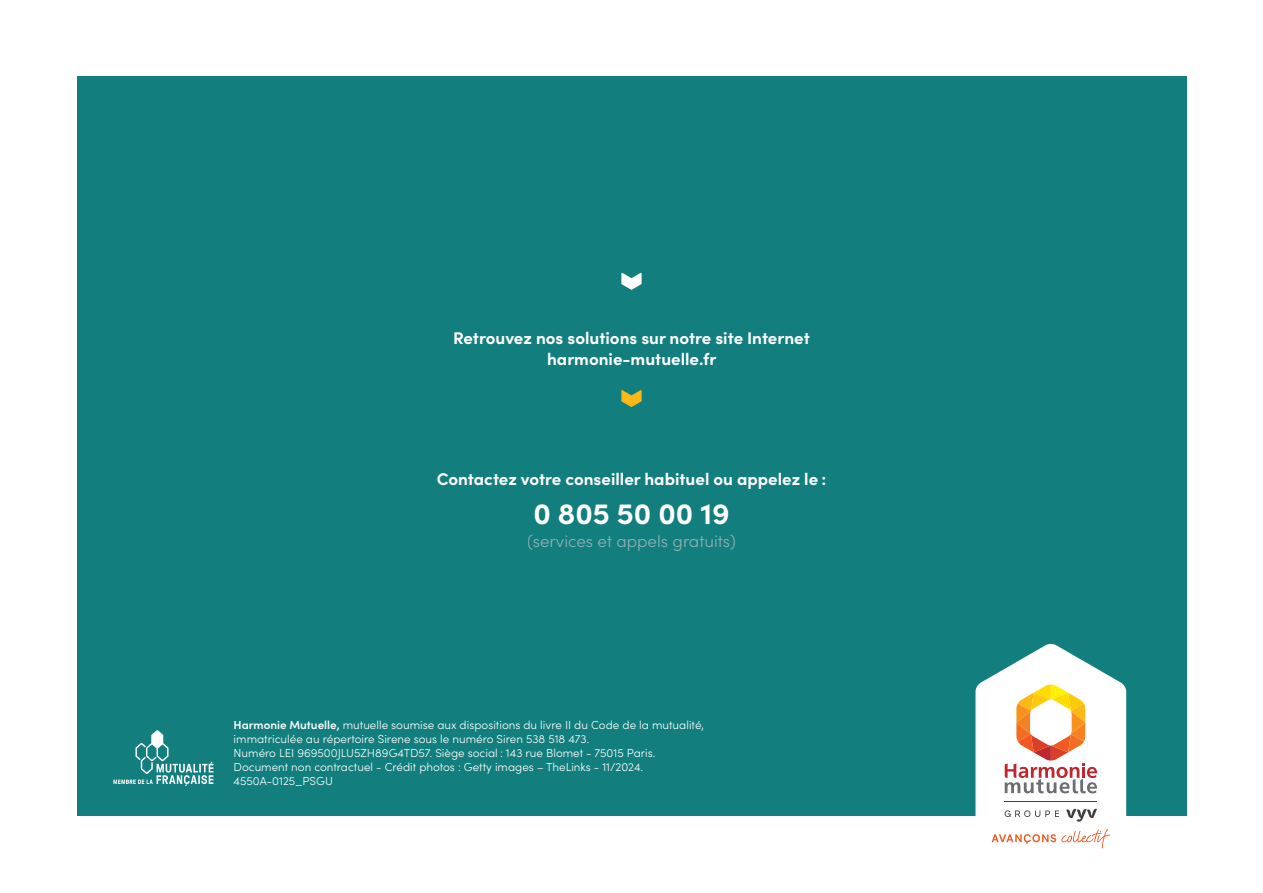
<style>
.page{position:relative;width:1263px;height:893px;background:#fff}
.page>*{position:absolute;margin:0;border:0;box-sizing:border-box;transform-origin:0 0}
.t1{font:700 29.55px "Sofia Pro";color:#fff}
.t2{font:700 16.95px/20.2px "Sofia Pro";color:#fff;text-align:center}
.t3{font:300 16.95px "Sofia Pro";color:#90b0b2}
.t4{font:300 11.7px/14px "Sofia Pro";color:#fff}
.s1{font-weight:600}
</style>
<div class="page">
<div style="left:77px;top:77px;width:1109px;height:739px;background:#127e7e"></div>
<svg style="left:621px;top:273px;width:21px;height:17px"></svg>
<svg style="left:621px;top:390px;width:21px;height:17px"></svg>
<svg style="left:975px;top:644px;width:151px;height:205px"></svg>
<svg style="left:113px;top:730px;width:100px;height:56px"></svg>
<h2 class="t2" style="left:453px;top:327px;width:358px">Retrouvez nos solutions sur notre site Internet harmonie-mutuelle.fr</h2>
<h2 class="t2" style="left:437px;top:468px;width:391px">Contactez votre conseiller habituel ou appelez le :</h2>
<h1 class="t1" style="left:533px;top:491px;width:198px">0 805 50 00 19</h1>
<h2 class="t3" style="left:527px;top:528px;width:210px">(services et appels gratuits)</h2>
<p class="t4" style="left:234px;top:717px;width:472px"><span class="s1">Harmonie Mutuelle,</span> mutuelle soumise aux dispositions du livre II du Code de la mutualité, immatriculée au répertoire Sirene sous le numéro Siren 538 518 473.<br>Numéro LEI 969500JLU5ZH89G4TD57. Siège social : 143 rue Blomet - 75015 Paris.<br>Document non contractuel - Crédit photos : Getty images – TheLinks - 11/2024.<br>4550A-0125_PSGU</p>
</div>
